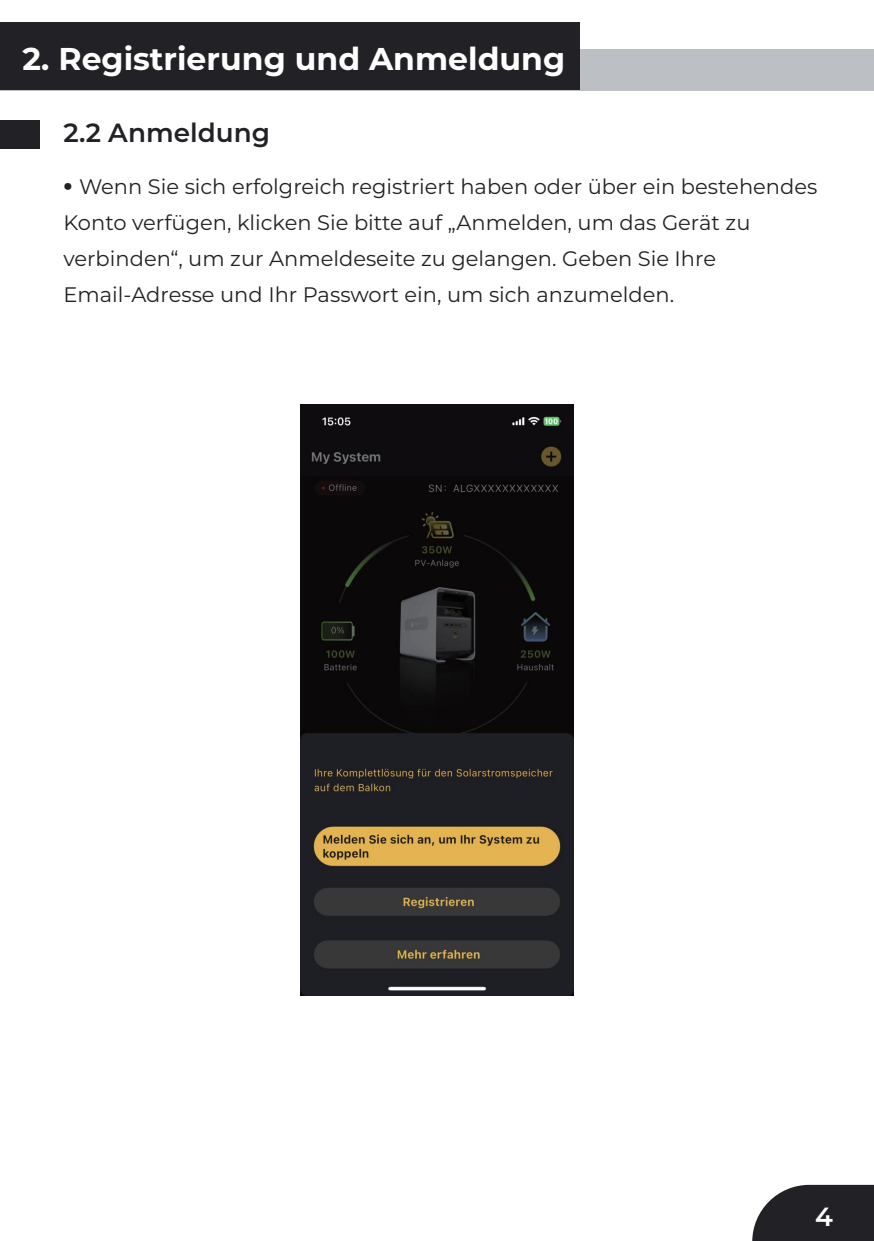
<style>
.page{position:relative;width:874px;height:1241px;background:#fff}
.page>*{position:absolute;margin:0;border:0;box-sizing:border-box;transform-origin:0 0}
.t1{font:700 31.5px "Montserrat";color:#fff}
.t2{font:600 26.25px "Montserrat";color:#222226}
.t3{font:600 26.25px "Montserrat";color:#fff}
.t4{font:21px/35.7px "Montserrat";color:#222226}
.s1{font-weight:900;font-size:26.25px}
</style>
<div class="page">
<div style="left:0;top:49px;width:873px;height:42px;background:#bcbfc4"></div>
<div style="left:0;top:120px;width:40px;height:28px;background:#222226"></div>
<svg style="left:752px;top:1184px;width:121px;height:56px;background:#3c3c40"></svg>
<img style="left:300px;top:405px;width:273px;height:590px">
<div style="left:0;top:22px;width:579px;height:68px;background:#222226"></div>
<h1 class="t1" style="left:22px;top:36px;width:544px">2. Registrierung und Anmeldung</h1>
<p class="t2" style="left:63px;top:114px;width:208px">2.2 Anmeldung</p>
<p class="t4" style="left:63px;top:168px;width:755px"><span class="s1">·</span> Wenn Sie sich erfolgreich registriert haben oder über ein bestehendes Konto verfügen, klicken Sie bitte auf „Anmelden, um das Gerät zu verbinden“, um zur Anmeldeseite zu gelangen. Geben Sie Ihre Email-Adresse und Ihr Passwort ein, um sich anzumelden.</p>
<p class="t3" style="left:814px;top:1197px;width:19px">4</p>
</div>
